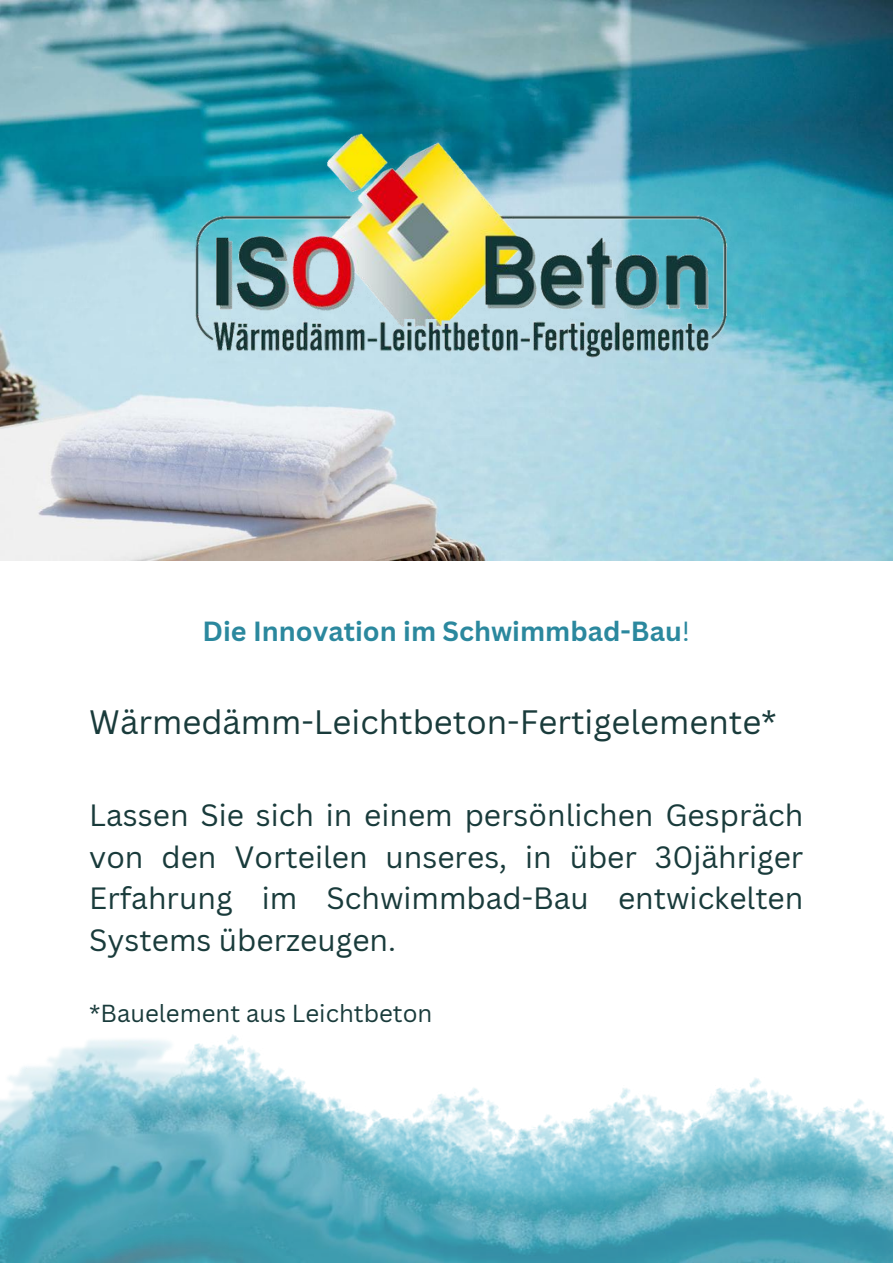
<style>
.page{position:relative;width:893px;height:1264px;background:#fff}
.page>*{position:absolute;margin:0;border:0;box-sizing:border-box;transform-origin:0 0}
.t1{font:33px "Canva Sans";color:#193b3b}
.t2{font:30px/41.5px "Canva Sans";color:#193b3b;text-align:justify}
.t3{font:700 27px "Canva Sans";color:#2b889e}
.t4{font:24px "Canva Sans";color:#193b3b}
.s1{font-weight:400}
</style>
<div class="page">
<img style="left:0;top:0;width:892px;height:560px">
<img style="left:182px;top:127px;width:554px;height:232px">
<img style="left:0;top:1035px;width:892px;height:227px">
<p class="t3" style="left:202px;top:612px;width:489px">Die Innovation im Schwimmbad-Bau<span class="s1">!</span></p>
<p class="t1" style="left:89px;top:698px;width:689px">Wärmedämm-Leichtbeton-Fertigelemente*</p>
<p class="t2" style="left:89px;top:793px;width:715px">Lassen Sie sich in einem persönlichen Gespräch von den Vorteilen unseres, in über 30jähriger Erfahrung im Schwimmbad-Bau entwickelten Systems überzeugen.</p>
<p class="t4" style="left:89px;top:996px;width:344px">*Bauelement aus Leichtbeton</p>
</div>
